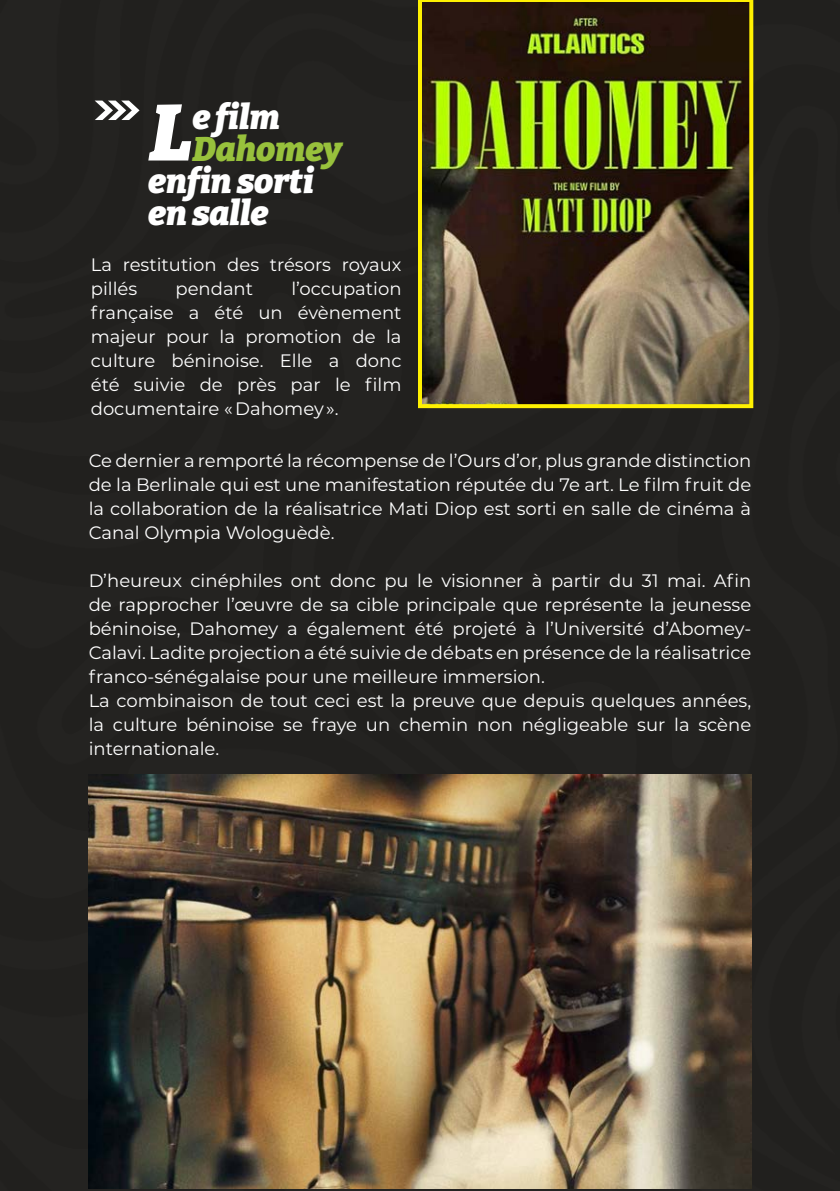
<style>
.page{position:relative;width:840px;height:1191px;background:#fff}
.page>*{position:absolute;margin:0;border:0;box-sizing:border-box;transform-origin:0 0}
.Photo_Caption{font:italic 100 79px "Bitter";color:#fff}
.Photo_Caption-2{font:italic 100 34px "Bitter";letter-spacing:-.01em;color:#fff}
.Photo_Caption-3{font:italic 100 34px "Bitter";letter-spacing:-.01em;color:#98c13c}
.t1{font:18px/24px "Montserrat";color:#fff;text-align:justify}
</style>
<div class="page">
<div style="left:0;top:0;width:839px;height:1191px;background:#21201e"></div>
<svg style="left:95px;top:101px;width:44px;height:19px"></svg>
<img style="left:418px;top:0;width:334px;height:408px">
<img style="left:89px;top:775px;width:661px;height:414px">
<p class="Photo_Caption" style="left:149px;top:83px;width:45px">L</p>
<p class="Photo_Caption-2" style="left:192px;top:95px;width:89px">e film</p>
<p class="Photo_Caption-3" style="left:192px;top:127px;width:151px">Dahomey</p>
<p class="Photo_Caption-2" style="left:148px;top:159px;width:167px">enfin sorti</p>
<p class="Photo_Caption-2" style="left:148px;top:191px;width:122px">en salle</p>
<p class="t1" style="left:91px;top:252px;width:312px">La restitution des trésors royaux pillés</p>
<p class="t1" style="left:91px;top:276px;width:312px;text-indent:200px">l’occupation française a été un évènement majeur pour la promotion de la culture béninoise. Elle a donc été suivie de près par le film documentaire « Dahomey ».</p>
<p class="t1" style="left:175px;top:276px;width:79px">pendant</p>
<p class="t1" style="left:89px;top:448px;width:663px">Ce dernier a remporté la récompense de l’Ours d’or, plus grande distinction de la Berlinale qui est une manifestation réputée du 7e art. Le film fruit de la collaboration de la réalisatrice Mati Diop est sorti en salle de cinéma à Canal Olympia Wologuèdè.</p>
<p class="t1" style="left:89px;top:567px;width:663px">D’heureux cinéphiles ont donc pu le visionner à partir du 31 mai. Afin de rapprocher l’œuvre de sa cible principale que représente la jeunesse béninoise, Dahomey a également été projeté à l’Université d’Abomey-Calavi. Ladite projection a été suivie de débats en présence de la réalisatrice franco-sénégalaise pour une meilleure immersion.</p>
<p class="t1" style="left:89px;top:687px;width:663px">La combinaison de tout ceci est la preuve que depuis quelques années, la culture béninoise se fraye un chemin non négligeable sur la scène internationale.</p>
</div>
